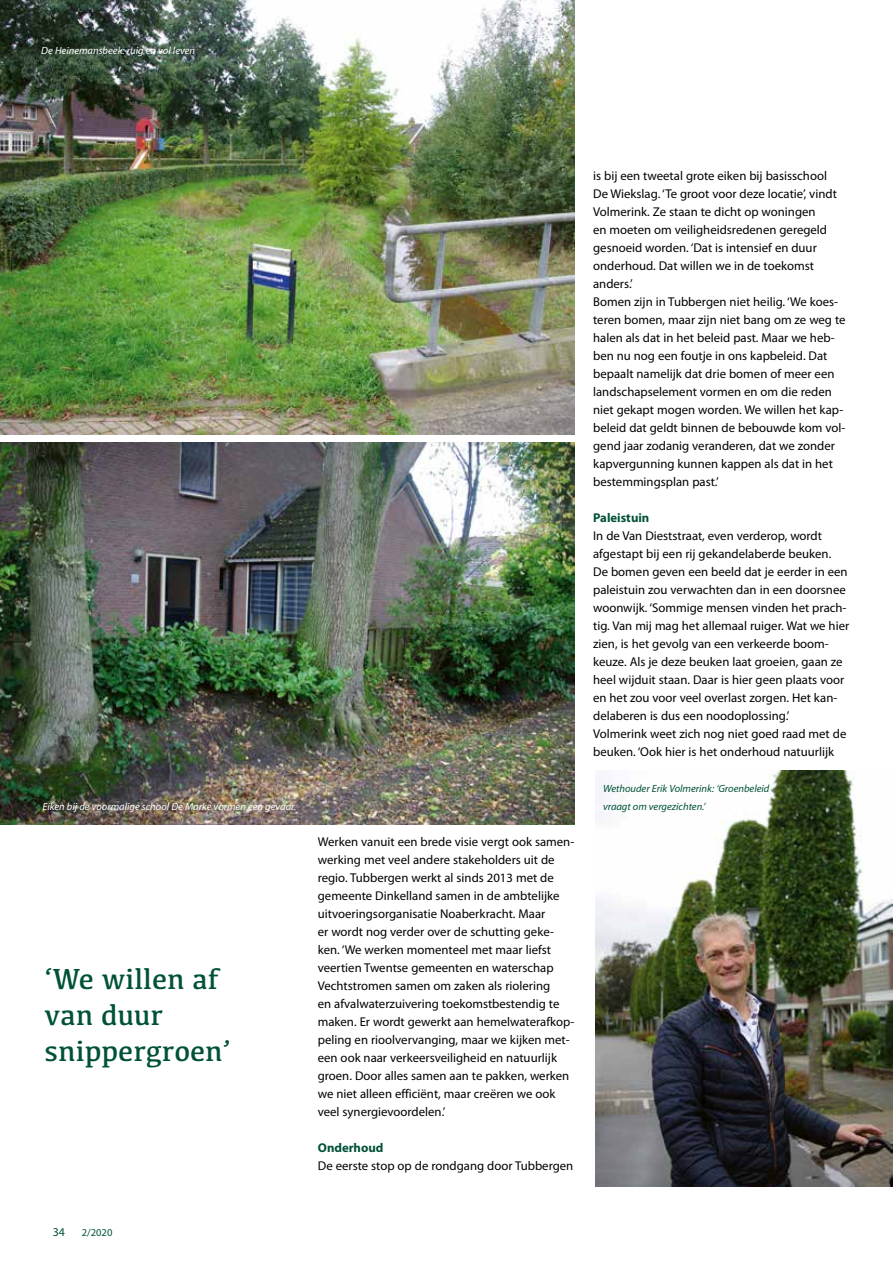
<style>
.page{position:relative;width:893px;height:1263px;background:#fff}
.page>*{position:absolute;margin:0;border:0;box-sizing:border-box;transform-origin:0 0}
.t1{font:30px/36px "Kefa";color:#005139}
.t2{font:12.75px/18px "Myriad Pro";color:#000}
.t3{font:700 12.75px "Myriad Pro";color:#005139}
.t4{font:12px "Myriad Pro";color:#005139}
.t5{font:italic 10.5px "Myriad Pro";color:#fff}
.t6{font:italic 10.5px/18px "Myriad Pro";color:#005139}
.t7{font:10.5px "Myriad Pro";color:#005139}
</style>
<div class="page">
<img style="left:0;top:443px;width:574px;height:381px">
<img style="left:595px;top:771px;width:298px;height:415px">
<img style="left:0;top:0;width:574px;height:435px">
<p class="t5" style="left:41px;top:44px;width:155px">De Heinemansbeek: ruig en vol leven</p>
<p class="t5" style="left:43px;top:800px;width:255px">Eiken bij de voormalige school De Marke vormen een gevaar.</p>
<h1 class="t1" style="left:45px;top:960px;width:188px">‘We willen af van duur snippergroen’</h1>
<p class="t4" style="left:53px;top:1224px;width:14px">34</p>
<p class="t7" style="left:82px;top:1226px;width:32px">2/2020</p>
<p class="t2" style="left:318px;top:833px;width:258px">Werken vanuit een brede visie vergt ook samen&shy;werking met veel andere stakeholders uit de regio. Tubbergen werkt al sinds 2013 met de gemeente Dinkelland samen in de ambtelijke uitvoeringsorganisatie Noaberkracht. Maar<br>er wordt nog verder over de schutting geke&shy;ken. ‘We werken momenteel met maar liefst veertien Twentse gemeenten en waterschap Vechtstromen samen om zaken als riolering<br>en afvalwaterzuivering toekomstbestendig te maken. Er wordt gewerkt aan hemelwaterafkop&shy;peling en rioolvervanging, maar we kijken met&shy;een ook naar verkeersveiligheid en natuurlijk groen. Door alles samen aan te pakken, werken we niet alleen efficiënt, maar creëren we ook veel synergievoordelen.’</p>
<p class="t3" style="left:318px;top:1139px;width:67px">Onderhoud</p>
<p class="t2" style="left:318px;top:1157px;width:257px">De eerste stop op de rondgang door Tubbergen</p>
<p class="t2" style="left:593px;top:167px;width:254px">is bij een tweetal grote eiken bij basisschool<br>De Wiekslag. ‘Te groot voor deze locatie’, vindt Volmerink. Ze staan te dicht op woningen<br>en moeten om veiligheidsredenen geregeld gesnoeid worden. ‘Dat is intensief en duur onderhoud. Dat willen we in de toekomst anders.’<br>Bomen zijn in Tubbergen niet heilig. ‘We koes&shy;teren bomen, maar zijn niet bang om ze weg te halen als dat in het beleid past. Maar we heb&shy;ben nu nog een foutje in ons kapbeleid. Dat bepaalt namelijk dat drie bomen of meer een landschapselement vormen en om die reden niet gekapt mogen worden. We willen het kap&shy;beleid dat geldt binnen de bebouwde kom vol&shy;gend jaar zodanig veranderen, dat we zonder kapvergunning kunnen kappen als dat in het bestemmingsplan past.’</p>
<p class="t3" style="left:593px;top:510px;width:58px">Paleistuin</p>
<p class="t2" style="left:593px;top:527px;width:258px">In de Van Dieststraat, even verderop, wordt afgestapt bij een rij gekandelaberde beuken.<br>De bomen geven een beeld dat je eerder in een paleistuin zou verwachten dan in een doorsnee woonwijk. ‘Sommige mensen vinden het prach&shy;tig. Van mij mag het allemaal ruiger. Wat we hier zien, is het gevolg van een verkeerde boom&shy;keuze. Als je deze beuken laat groeien, gaan ze heel wijduit staan. Daar is hier geen plaats voor en het zou voor veel overlast zorgen. Het kan&shy;delaberen is dus een noodoplossing.’<br>Volmerink weet zich nog niet goed raad met de beuken. ‘Ook hier is het onderhoud natuurlijk</p>
<p class="t6" style="left:603px;top:779px;width:168px">Wethouder Erik Volmerink: ‘Groenbeleid vraagt om vergezichten.’</p>
</div>
